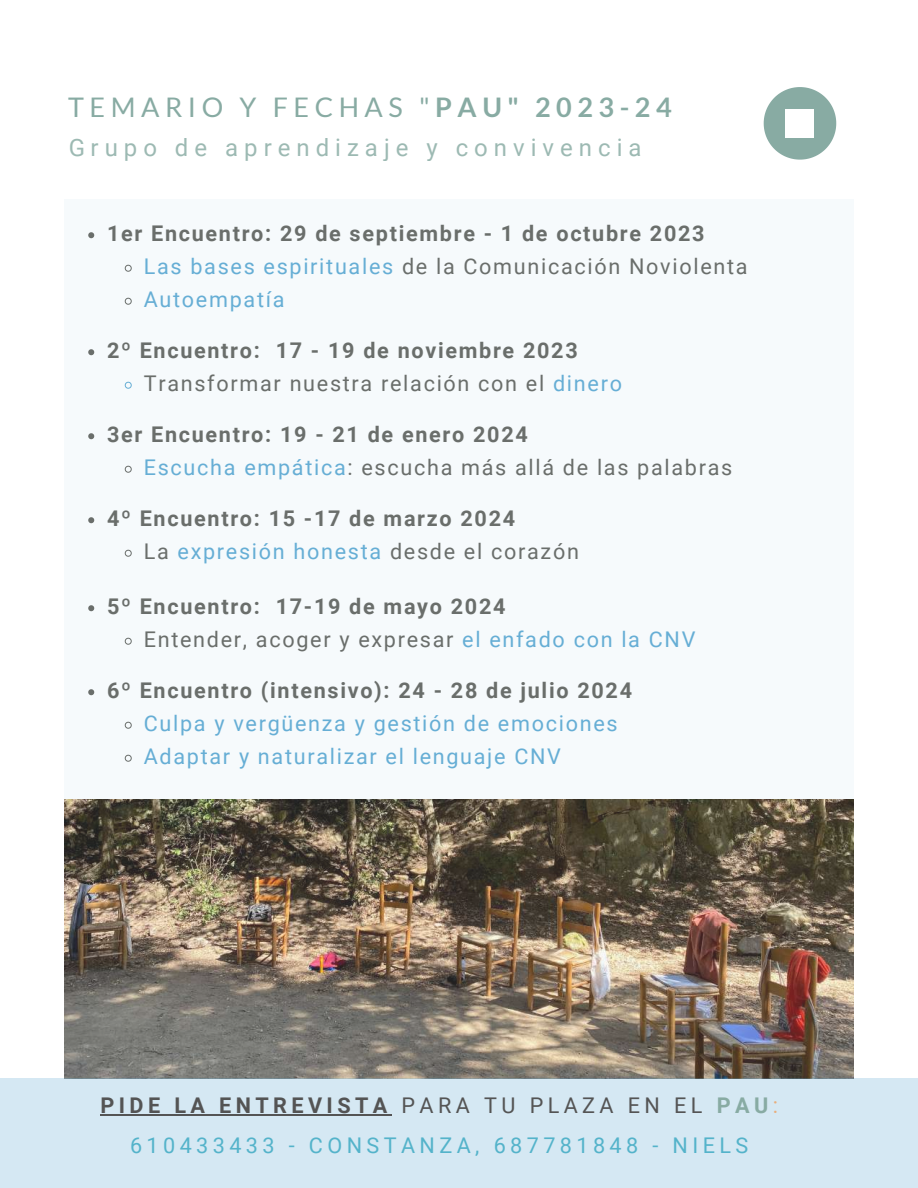
<style>
.page{position:relative;width:918px;height:1188px;background:#fff}
.page>*{position:absolute;margin:0;border:0;box-sizing:border-box;transform-origin:0 0}
.t1{font:27px "Lato";letter-spacing:.205em;color:#88aba3}
.t2{font:24px "Roboto";letter-spacing:.25em;color:#88aba3}
.t3{font:700 21.6px/33px "Roboto";letter-spacing:.08em;color:#6a6e6b}
.t4{font:21.6px/39.3px "Roboto";letter-spacing:.205em;color:#54b3ca;text-align:center}
.t5{font:21.6px/33px "Roboto";letter-spacing:.08em;color:#66aed5}
.s1{font-weight:700}
.s2{font-weight:400;color:#66aed5}
.s3{font-weight:400}
.s4{font-weight:700;color:#545454}
.s5{color:#545454}
.s6{font-weight:700;color:#88aba3}
.s7{color:#e9ae7c}
</style>
<div class="page">
<div style="left:64px;top:199px;width:790px;height:671px;background:#f6fafc"></div>
<svg style="left:88px;top:232px;width:6px;height:6px"></svg>
<svg style="left:124px;top:264px;width:8px;height:8px"></svg>
<svg style="left:124px;top:297px;width:8px;height:8px"></svg>
<svg style="left:88px;top:349px;width:6px;height:6px"></svg>
<svg style="left:124px;top:381px;width:8px;height:8px"></svg>
<svg style="left:88px;top:433px;width:6px;height:6px"></svg>
<svg style="left:124px;top:465px;width:8px;height:8px"></svg>
<svg style="left:88px;top:517px;width:6px;height:6px"></svg>
<svg style="left:124px;top:549px;width:8px;height:8px"></svg>
<svg style="left:88px;top:605px;width:6px;height:6px"></svg>
<svg style="left:124px;top:637px;width:8px;height:8px"></svg>
<svg style="left:88px;top:689px;width:6px;height:6px"></svg>
<svg style="left:124px;top:721px;width:8px;height:8px"></svg>
<svg style="left:124px;top:754px;width:8px;height:8px"></svg>
<svg style="left:764px;top:87px;width:72px;height:73px"></svg>
<div style="left:785px;top:109px;width:29px;height:29px;background:#fff"></div>
<img style="left:64px;top:800px;width:789px;height:279px">
<div style="left:0;top:1079px;width:918px;height:109px;background:#d5e8f3"></div>
<hr style="left:100px;top:1114px;width:292px;height:2px;background:#545454">
<p class="t1" style="left:68px;top:90px;width:605px">TEMARIO Y FECHAS "<span class="s1">PAU" 2023-24</span></p>
<p class="t2" style="left:68px;top:134px;width:575px">Grupo de aprendizaje y convivencia</p>
<p class="t3" style="left:144px;top:217px;width:605px;text-indent:-37px">1er Encuentro: 29 de septiembre - 1 de octubre 2023<br><span class="s2">Las bases espirituales</span> <span class="s3">de la Comunicación Noviolenta<br></span><span class="s2">Autoempatía</span></p>
<p class="t3" style="left:144px;top:334px;width:480px;text-indent:-37px">2º Encuentro: 17 - 19 de noviembre 2023<br><span class="s3">Transformar nuestra relación con el</span> <span class="s2">dinero</span></p>
<p class="t3" style="left:144px;top:418px;width:590px;text-indent:-37px">3er Encuentro: 19 - 21 de enero 2024<br><span class="s2">Escucha empática</span><span class="s3">: escucha más allá de las palabras</span></p>
<p class="t3" style="left:144px;top:502px;width:437px;text-indent:-37px">4º Encuentro: 15 -17 de marzo 2024<br><span class="s3">La</span> <span class="s2">expresión honesta</span> <span class="s3">desde el corazón</span></p>
<p class="t3" style="left:144px;top:590px;width:553px;text-indent:-37px">5º Encuentro: 17-19 de mayo 2024<br><span class="s3">Entender, acoger y expresar</span> <span class="s2">el enfado con la CNV</span></p>
<p class="t3" style="left:107px;top:674px;width:527px">6º Encuentro (intensivo): 24 - 28 de julio 2024</p>
<p class="t5" style="left:144px;top:707px;width:475px">Culpa y vergüenza y gestión de emociones<br>Adaptar y naturalizar el lenguaje CNV</p>
<p class="t4" style="left:100px;top:1086px;width:679px"><span class="s4">PIDE LA ENTREVISTA</span> <span class="s5">PARA TU PLAZA EN EL</span> <span class="s6">PAU</span><span class="s7">:<br></span>610433433 - CONSTANZA, 687781848 - NIELS</p>
</div>
